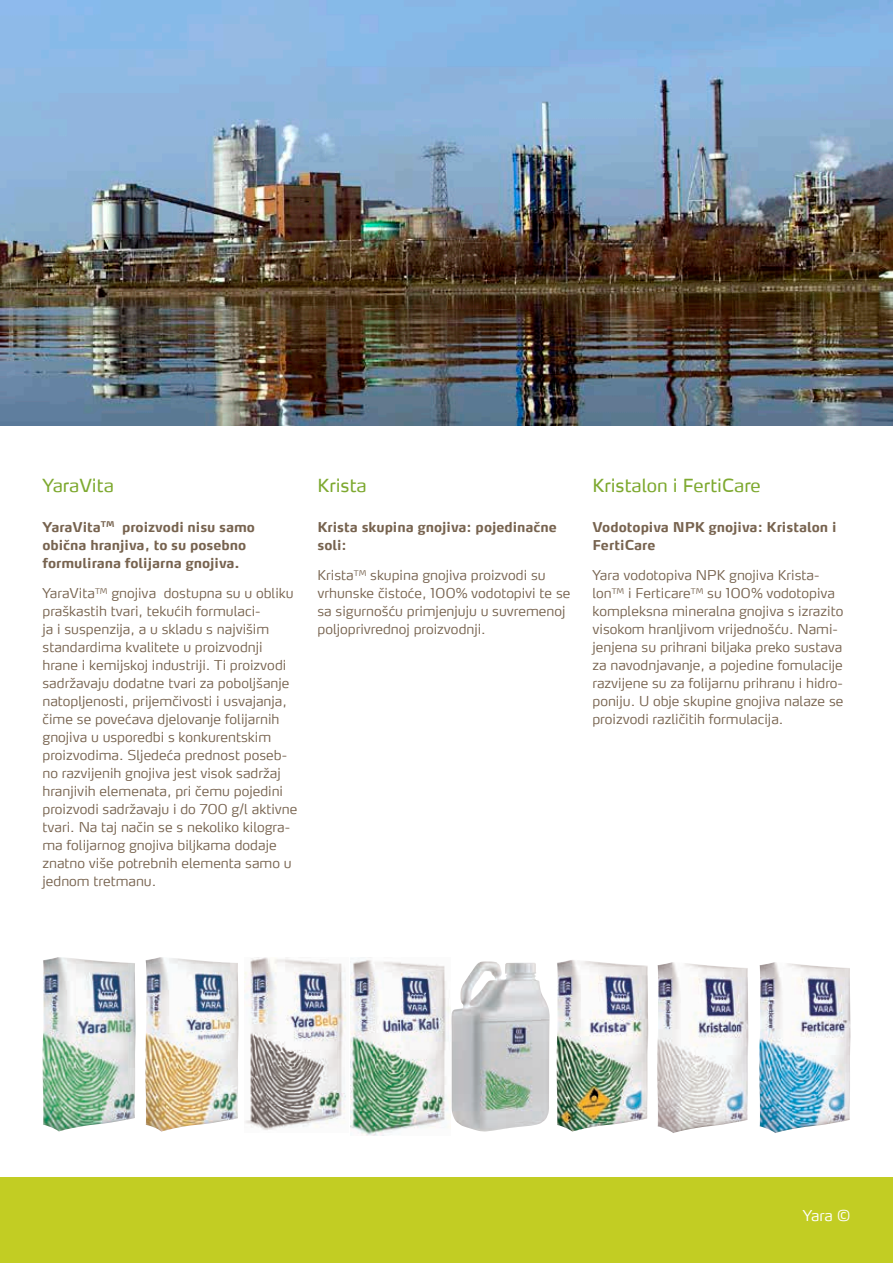
<style>
.page{position:relative;width:893px;height:1263px;background:#fff}
.page>*{position:absolute;margin:0;border:0;box-sizing:border-box;transform-origin:0 0}
.t1{font:18px "Max CELF";color:#7ea930}
.t2{font:300 15px "Max CELF";color:#fff}
.t3{font:300 13.5px/18px "Max CELF";color:#77634f}
.t4{font:700 13.5px/18px "Max CELF";color:#77634f}
</style>
<div class="page">
<img style="left:451px;top:961px;width:99px;height:170px">
<img style="left:351px;top:957px;width:99px;height:178px">
<img style="left:245px;top:957px;width:101px;height:173px">
<img style="left:145px;top:957px;width:94px;height:174px">
<img style="left:42px;top:957px;width:94px;height:174px">
<img style="left:556px;top:960px;width:92px;height:171px">
<img style="left:657px;top:962px;width:91px;height:171px">
<img style="left:759px;top:962px;width:91px;height:171px">
<img style="left:0;top:0;width:893px;height:425px">
<div style="left:0;top:1178px;width:893px;height:85px;background:#c2cd23"></div>
<h1 class="t1" style="left:43px;top:475px;width:73px">YaraVita</h1>
<p class="t4" style="left:43px;top:517px;width:214px">YaraVita<sup>TM</sup> proizvodi nisu samo obična hranjiva, to su posebno formulirana folijarna gnojiva.</p>
<p class="t3" style="left:43px;top:584px;width:256px">YaraVita<sup>TM</sup> gnojiva dostupna su u obliku praškastih tvari, tekućih formulaci-<br>ja i suspenzija, a u skladu s najvišim standardima kvalitete u proizvodnji hrane i kemijskoj industriji. Ti proizvodi sadržavaju dodatne tvari za poboljšanje natopljenosti, prijemčivosti i usvajanja, čime se povećava djelovanje folijarnih gnojiva u usporedbi s konkurentskim proizvodima. Sljedeća prednost poseb&shy;no razvijenih gnojiva jest visok sadržaj hranjivih elemenata, pri čemu pojedini proizvodi sadržavaju i do 700 g/l aktivne tvari. Na taj način se s nekoliko kilogra&shy;ma folijarnog gnojiva biljkama dodaje znatno više potrebnih elementa samo u jednom tretmanu.</p>
<h1 class="t1" style="left:317px;top:475px;width:51px">Krista</h1>
<p class="t4" style="left:317px;top:517px;width:241px">Krista skupina gnojiva: pojedinačne soli:</p>
<p class="t3" style="left:317px;top:566px;width:254px">Krista<sup>TM</sup> skupina gnojiva proizvodi su vrhunske čistoće, 100% vodotopivi te se sa sigurnošću primjenjuju u suvremenoj poljoprivrednoj proizvodnji.</p>
<h1 class="t1" style="left:592px;top:475px;width:170px">Kristalon i FertiCare</h1>
<p class="t4" style="left:592px;top:517px;width:245px">Vodotopiva NPK gnojiva: Kristalon i<br>FertiCare</p>
<p class="t3" style="left:592px;top:566px;width:252px">Yara vodotopiva NPK gnojiva Krista&shy;lon<sup>TM</sup> i Ferticare<sup>TM</sup> su 100% vodotopiva kompleksna mineralna gnojiva s izrazito visokom hranljivom vrijednošću. Nami&shy;jenjena su prihrani biljaka preko sustava za navodnjavanje, a pojedine fomulacije razvijene su za folijarnu prihranu i hidro&shy;poniju. U obje skupine gnojiva nalaze se proizvodi različitih formulacija.</p>
<p class="t2" style="left:803px;top:1207px;width:49px">Yara ©</p>
</div>
